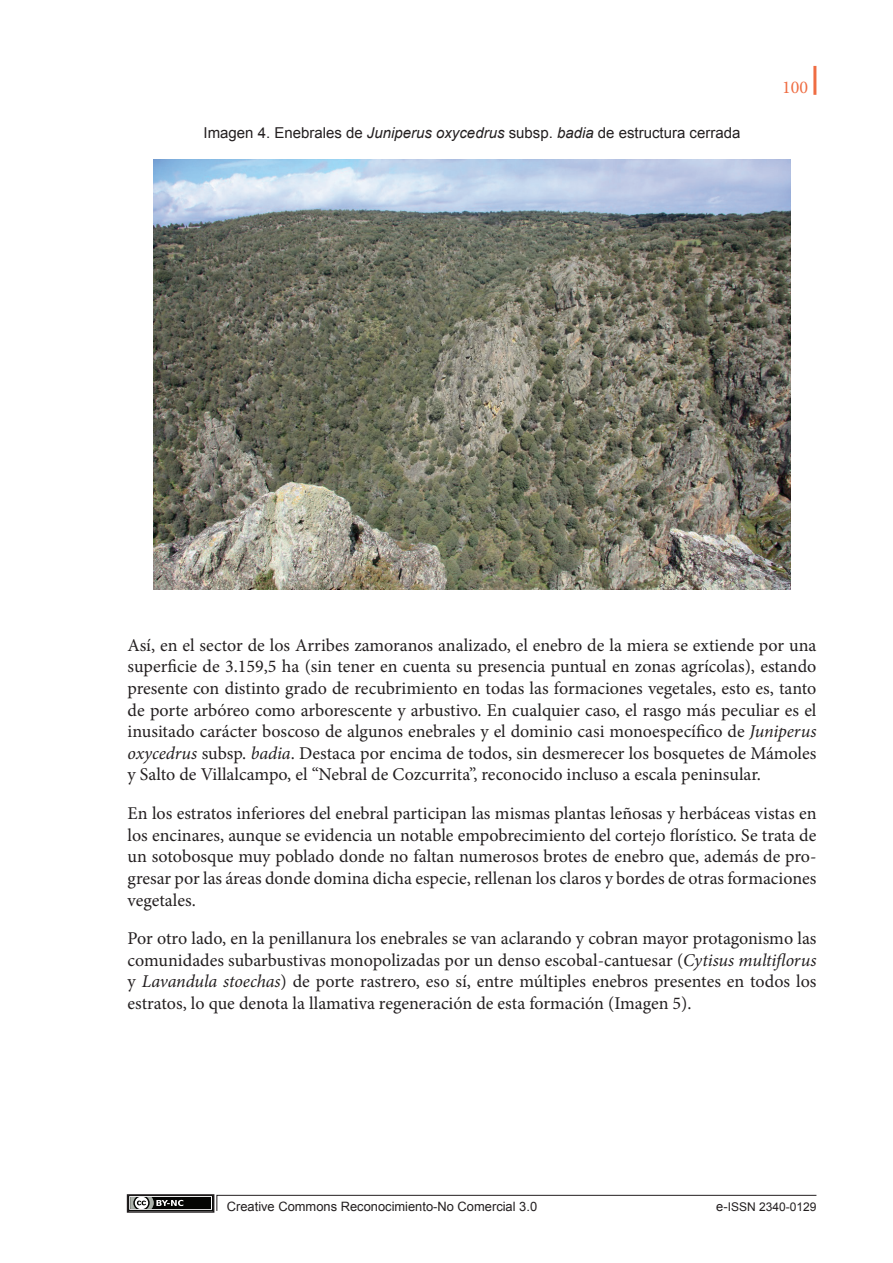
<style>
.page{position:relative;width:893px;height:1263px;background:#fff}
.page>*{position:absolute;margin:0;border:0;box-sizing:border-box;transform-origin:0 0}
.t1{font:18px/21.6px "Minion Pro";color:#231f20;text-align:justify}
.t2{font:18px "Minion Pro";color:#ef6d43}
.t3{font:15px "Arial";color:#231f20}
.t4{font:12.9px "Arial";color:#231f20}
.t5{font:12px "Arial";color:#231f20}
.s1{font-style:italic}
.s2{font-size:12.9px}
</style>
<div class="page">
<hr style="left:813px;top:66px;width:3px;height:29px;background:#ef6d43">
<div style="left:130px;top:1197px;width:81px;height:12px;background:#040503"></div>
<svg style="left:130px;top:1197px;width:53px;height:12px"></svg>
<div style="left:127px;top:1194px;width:87px;height:19px;border:2px solid #231f20"></div>
<svg style="left:216px;top:1194px;width:601px;height:17px"></svg>
<img style="left:154px;top:160px;width:636px;height:429px">
<p class="t3" style="left:203px;top:123px;width:538px">Imagen 4. Enebrales de <span class="s1">Juniperus oxycedrus</span> subsp. <span class="s1">badia</span> de estructura cerrada</p>
<p class="t2" style="left:782px;top:75px;width:27px">100</p>
<p class="t1" style="left:128px;top:634px;width:690px">Así, en el sector de los Arribes zamoranos analizado, el enebro de la miera se extiende por una superficie de 3.159,5 ha (sin tener en cuenta su presencia puntual en zonas agrícolas), estando presente con distinto grado de recubrimiento en todas las formaciones vegetales, esto es, tanto de porte arbóreo como arborescente y arbustivo. En cualquier caso, el rasgo más peculiar es el inusitado carácter boscoso de algunos enebrales y el dominio casi monoespecífico de <span class="s1">Juniperus oxycedrus</span> subsp. <span class="s1">badia</span>. Destaca por encima de todos, sin desmerecer los bosquetes de Mámoles y Salto de Villalcampo, el “Nebral de Cozcurrita”, reconocido incluso a escala peninsular.</p>
<p class="t1" style="left:128px;top:803px;width:690px">En los estratos inferiores del enebral participan las mismas plantas leñosas y herbáceas vistas en los encinares, aunque se evidencia un notable empobrecimiento del cortejo florístico. Se trata de un sotobosque muy poblado donde no faltan numerosos brotes de enebro que, además de pro&shy;gresar por las áreas donde domina dicha especie, rellenan los claros y bordes de otras formaciones vegetales.</p>
<p class="t1" style="left:128px;top:928px;width:690px">Por otro lado, en la penillanura los enebrales se van aclarando y cobran mayor protagonismo las comunidades subarbustivas monopolizadas por un denso escobal-cantuesar (<span class="s1">Cytisus multiflorus </span>y <span class="s1">Lavandula stoechas</span>) de porte rastrero, eso sí, entre múltiples enebros presentes en todos los estratos, lo que denota la llamativa regeneración de esta formación (Imagen 5).</p>
<p class="t4" style="left:227px;top:1198px;width:312px">Creative Commons Reconocimiento-No Comercial 3.0</p>
<p class="t5" style="left:716px;top:1199px;width:102px"><span class="s2">e-</span>ISSN 2340-0129</p>
</div>
